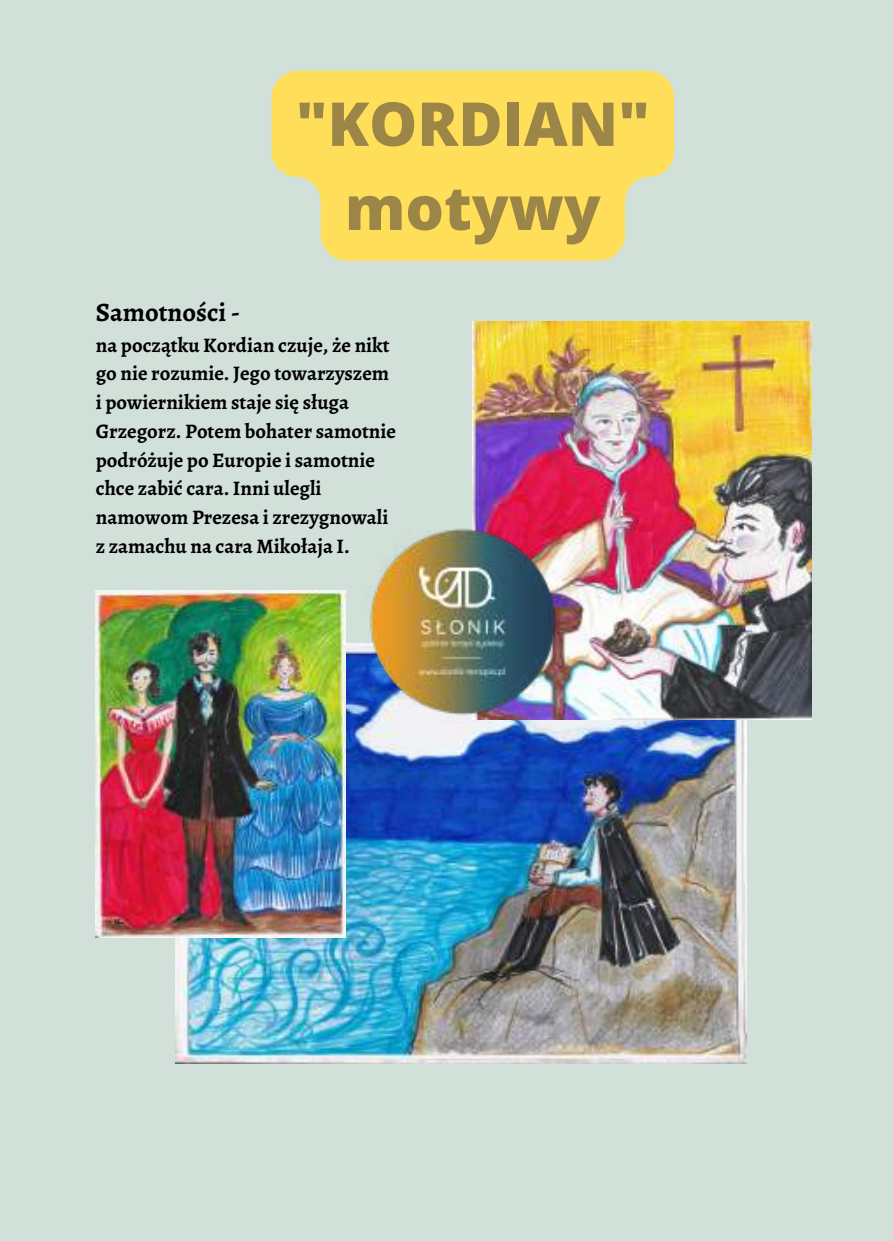
<style>
.page{position:relative;width:893px;height:1241px;background:#fff}
.page>*{position:absolute;margin:0;border:0;box-sizing:border-box;transform-origin:0 0}
.t1{font:800 60.55px/84px "Open Sans";color:#9b8547;text-align:center}
.t2{font:700 26.6px "Alegreya";color:#000}
.t3{font:700 20.65px/28.7px "Alegreya";color:#000}
</style>
<div class="page">
<div style="left:0;top:0;width:892px;height:1240px;background:#d1e1d9"></div>
<img style="left:175px;top:719px;width:572px;height:343px">
<img style="left:473px;top:322px;width:338px;height:397px">
<img style="left:96px;top:591px;width:249px;height:346px">
<svg style="left:271px;top:71px;width:403px;height:190px;fill:#ffde59"></svg>
<img style="left:323px;top:488px;width:276px;height:275px">
<h1 class="t1" style="left:296px;top:80px;width:355px">"KORDIAN" motywy</h1>
<p class="t2" style="left:96px;top:294px;width:146px">Samotności -</p>
<p class="t3" style="left:96px;top:330px;width:302px">na początku Kordian czuje, że nikt go nie rozumie. Jego towarzyszem i powiernikiem staje się sługa<br>Grzegorz. Potem bohater samotnie podróżuje po Europie i samotnie chce zabić cara. Inni ulegli namowom Prezesa i zrezygnowali z zamachu na cara Mikołaja I.</p>
</div>
